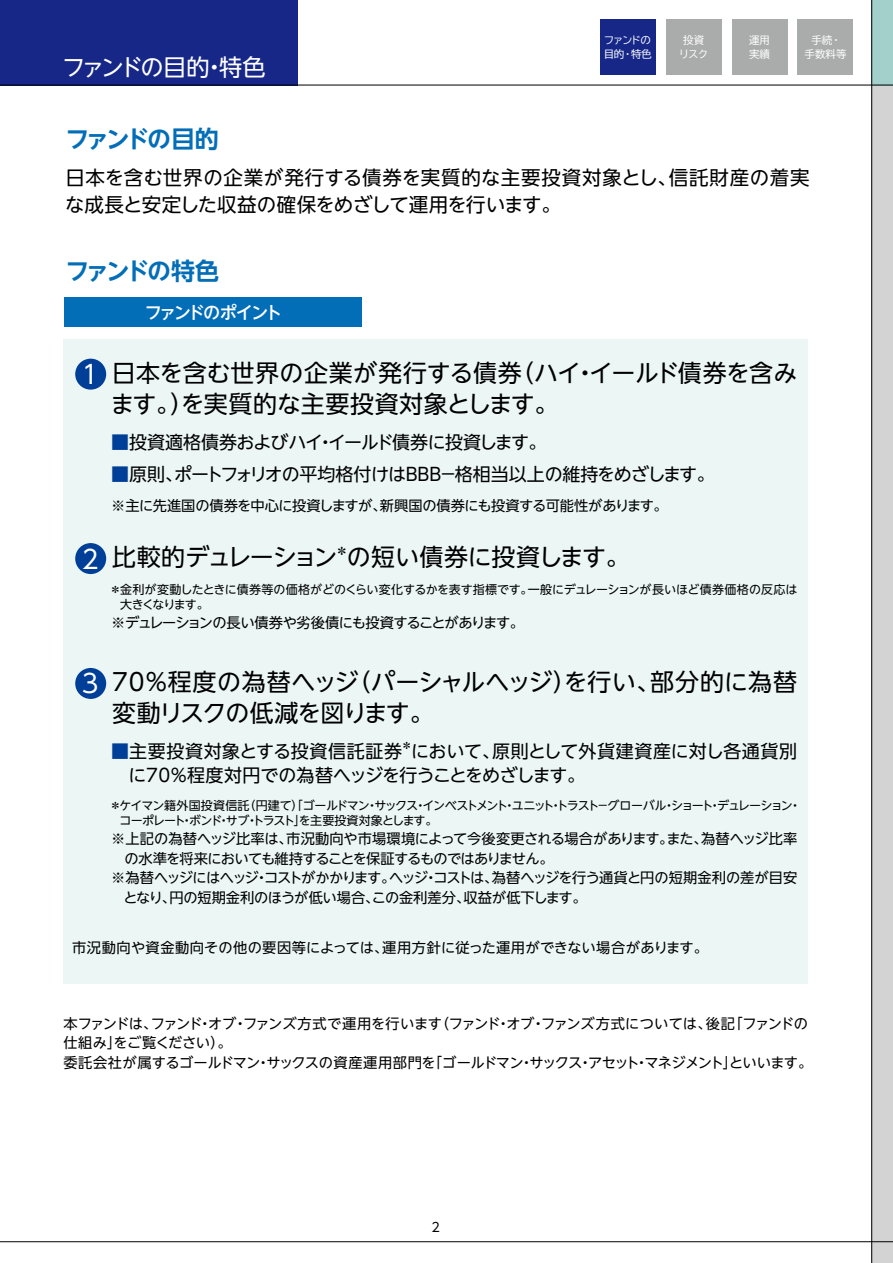
<style>
.page{position:relative;width:893px;height:1263px;background:#fff}
.page>*{position:absolute;margin:0;border:0;box-sizing:border-box;transform-origin:0 0}
.t1{font:25.5px "UD Shin Go NT Pro";color:#fff}
.t2{font:24px/31.5px "UD Shin Go NT Pro";letter-spacing:-.005em;color:#000}
.t3{font:700 24px "UD Shin Go NT Pro De";letter-spacing:-.13em;color:#036eb8}
.t4{font:23.25px "UD Shin Go NT Pro";letter-spacing:-.105em;color:#fff}
.t5{font:19.5px/27px "UD Shin Go NT Pro";letter-spacing:.01em;color:#000}
.t6{font:18px/24px "UD Shin Go NT Pro";letter-spacing:-.015em;color:#000}
.t7{font:18px "UD Shin Go NT Pro";letter-spacing:-.035em;color:#000}
.t8{font:500 17.25px "UD Shin Go NT Pro";letter-spacing:-.14em;color:#fff}
.t9{font:14.25px/19.5px "UD Shin Go NT Pro";letter-spacing:-.03em;color:#000}
.t10{font:14.25px "UD Shin Go NT Pro";letter-spacing:-.05em;color:#000}
.t11{font:14.25px "UD Shin Go NT Pro";color:#000}
.t12{font:14.25px "UD Shin Go NT Pro";letter-spacing:.025em;color:#000}
.t13{font:14.25px "UD Shin Go NT Pro";letter-spacing:-.055em;color:#000}
.t14{font:14.25px "UD Shin Go NT Pro";letter-spacing:-.06em;color:#000}
.t15{font:12.75px "UD Shin Go NT Pro";color:#000}
.t16{font:12px/15px "UD Shin Go NT Pro";letter-spacing:-.075em;color:#000}
.t17{font:12px/15px "UD Shin Go NT Pro";letter-spacing:-.005em;color:#000}
.t18{font:10.5px/13.5px "TBUD Go Std";letter-spacing:-.03em;color:#fff;text-align:center}
.t19{font:10.5px/13.5px "TBUD Go Std";letter-spacing:-.095em;color:#fff}
.s1{color:#003f98}
.s2{font-size:25.5px;color:#fff}
</style>
<div class="page">
<div style="left:64px;top:339px;width:744px;height:645px;background:#ebf6f5"></div>
<div style="left:872px;top:85px;width:21px;height:1178px;background:#d3d3d4"></div>
<div style="left:0;top:0;width:298px;height:85px;background:#162788"></div>
<div style="left:872px;top:0;width:21px;height:85px;background:#a4d0cb"></div>
<hr style="left:871px;top:0;width:1px;height:1263px;background:#000">
<hr style="left:0;top:85px;width:893px;height:1px;background:#000">
<hr style="left:0;top:1241px;width:893px;height:1px;background:#000">
<div style="left:600px;top:20px;width:55px;height:55px;background:#162788"></div>
<div style="left:666px;top:20px;width:55px;height:55px;background:#aaabab"></div>
<div style="left:732px;top:20px;width:55px;height:55px;background:#aaabab"></div>
<div style="left:798px;top:20px;width:55px;height:55px;background:#aaabab"></div>
<div style="left:75px;top:668px;width:31px;height:31px;background:#003f98;border-radius:50%"></div>
<div style="left:75px;top:359px;width:31px;height:31px;background:#003f98;border-radius:50%"></div>
<div style="left:64px;top:297px;width:298px;height:30px;background:#036eb8"></div>
<div style="left:75px;top:543px;width:31px;height:31px;background:#003f98;border-radius:50%"></div>
<h3 class="t4" style="left:62px;top:48px;width:205px">ファンドの目的・特色</h3>
<h2 class="t3" style="left:65px;top:119px;width:155px">ファンドの目的</h2>
<p class="t19" style="left:604px;top:33px;width:50px">ファンドの目的・特色</p>
<p class="t18" style="left:679px;top:33px;width:31px">投資リスク</p>
<p class="t18" style="left:749px;top:33px;width:23px;text-align:left">運用実績</p>
<p class="t18" style="left:804px;top:33px;width:43px">手続・手数料等</p>
<h3 class="t5" style="left:65px;top:164px;width:746px">日本を含む世界の企業が発行する債券を実質的な主要投資対象とし、信託財産の着実な成長と安定した収益の確保をめざして運用を行います。</h3>
<h2 class="t3" style="left:65px;top:252px;width:155px">ファンドの特色</h2>
<p class="t8" style="left:145px;top:298px;width:139px">ファンドのポイント</p>
<h1 class="t1" style="left:82px;top:354px;width:18px">1</h1>
<h2 class="t2" style="left:110px;top:356px;width:689px">日本を含む世界の企業が発行する債券（ハイ・イールド債券を含みます。）を実質的な主要投資対象とします。</h2>
<p class="t7" style="left:111px;top:428px;width:437px"><span class="s1">■</span>投資適格債券およびハイ・イールド債券に投資します。</p>
<p class="t6" style="left:111px;top:461px;width:605px"><span class="s1">■</span>原則、ポートフォリオの平均格付けはBBB－格相当以上の維持をめざします。</p>
<p class="t9" style="left:111px;top:495px;width:558px">※主に先進国の債券を中心に投資しますが、新興国の債券にも投資する可能性があります。</p>
<h2 class="t2" style="left:82px;top:541px;width:549px"><span class="s2">2</span> 比較的デュレーション<sup>＊</sup>の短い債券に投資します。</h2>
<p class="t17" style="left:120px;top:581px;width:679px;text-indent:-11px">＊金利が変動したときに債券等の価格がどのくらい変化するかを表す指標です。一般にデュレーションが長いほど債券価格の反応は大きくなります。</p>
<p class="t14" style="left:111px;top:611px;width:414px">※デュレーションの長い債券や劣後債にも投資することがあります。</p>
<h1 class="t1" style="left:82px;top:663px;width:18px">3</h1>
<h2 class="t2" style="left:112px;top:665px;width:686px">70%程度の為替ヘッジ（パーシャルヘッジ）を行い、部分的に為替変動リスクの低減を図ります。</h2>
<p class="t6" style="left:128px;top:738px;width:670px;text-indent:-17px"><span class="s1">■</span>主要投資対象とする投資信託証券<sup>＊</sup>において、原則として外貨建資産に対し各通貨別に70％程度対円での為替ヘッジを行うことをめざします。</p>
<p class="t16" style="left:120px;top:797px;width:683px;text-indent:-10px">＊ケイマン籍外国投資信託（円建て）「ゴールドマン・サックス・インベストメント・ユニット・トラスト－グローバル・ショート・デュレーション・コーポレート・ボンド・サブ・トラスト」を主要投資対象とします。</p>
<p class="t11" style="left:111px;top:827px;width:688px">※上記の為替ヘッジ比率は、市況動向や市場環境によって今後変更される場合があります。また、為替ヘッジ比率</p>
<p class="t13" style="left:124px;top:847px;width:431px">の水準を将来においても維持することを保証するものではありません。</p>
<p class="t10" style="left:111px;top:866px;width:688px">※為替ヘッジにはヘッジ・コストがかかります。ヘッジ・コストは、為替ヘッジを行う通貨と円の短期金利の差が目安</p>
<p class="t9" style="left:124px;top:887px;width:465px">となり、円の短期金利のほうが低い場合、この金利差分、収益が低下します。</p>
<p class="t12" style="left:72px;top:936px;width:638px">市況動向や資金動向その他の要因等によっては、運用方針に従った運用ができない場合があります。</p>
<p class="t9" style="left:63px;top:1013px;width:750px">本ファンドは、ファンド・オブ・ファンズ方式で運用を行います（ファンド・オブ・ファンズ方式については、後記「ファンドの仕組み」をご覧ください）。<br>委託会社が属するゴールドマン・サックスの資産運用部門を「ゴールドマン・サックス・アセット・マネジメント」といいます。</p>
<p class="t15" style="left:432px;top:1216px;width:10px">2</p>
</div>
